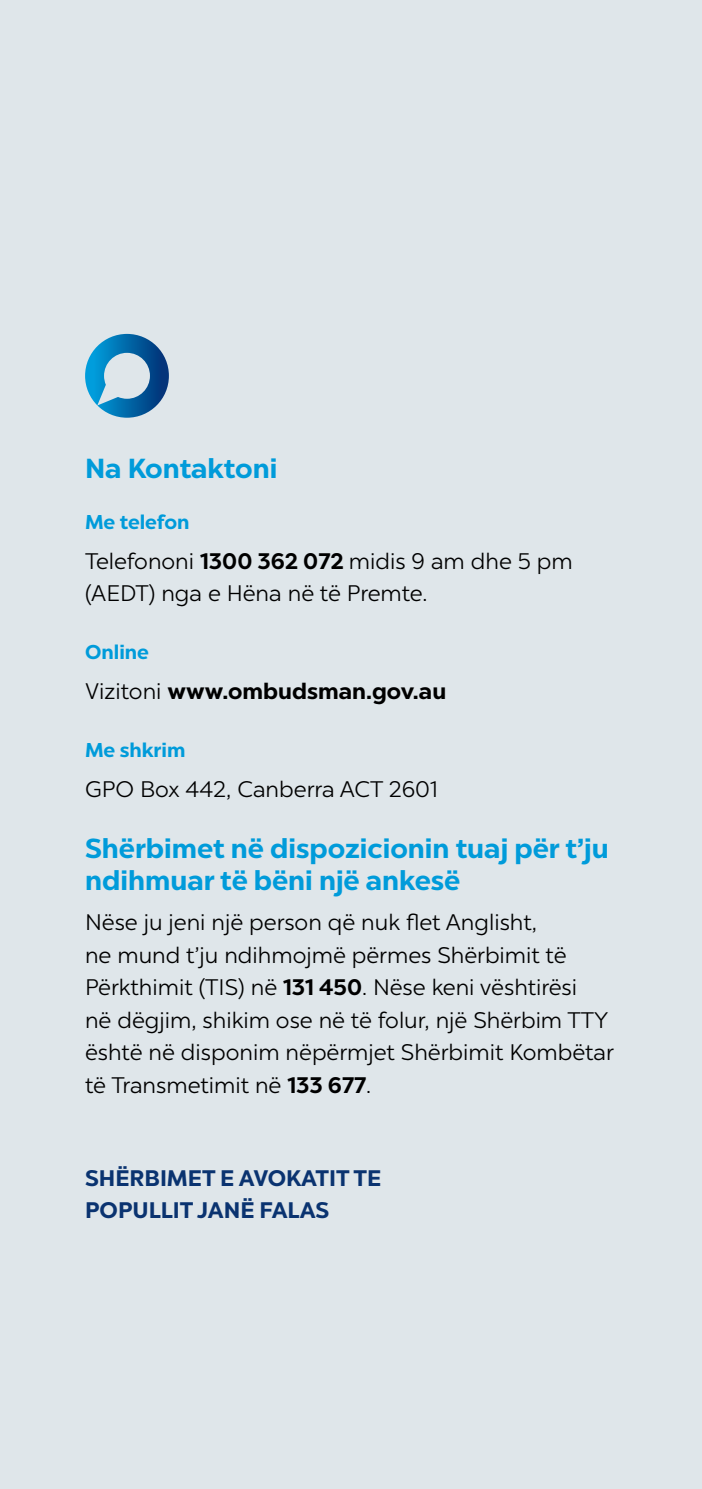
<style>
.page{position:relative;width:702px;height:1489px;background:#fff}
.page>*{position:absolute;margin:0;border:0;box-sizing:border-box;transform-origin:0 0}
.t1{font:700 27.5px/32.5px "Chronica Pro";color:#009bda}
.t2{font:22.5px/32.5px "Chronica Pro";color:#000}
.t3{font:700 22.5px/32.5px "Chronica Pro";color:#0a3370}
.t4{font:700 22.5px "Chronica Pro";color:#000}
.t5{font:700 20px "Chronica Pro";color:#009bda}
.s1{font-weight:700}
.s2{font-weight:400}
</style>
<div class="page">
<div style="left:0;top:0;width:702px;height:1488px;background:#dfe6ea"></div>
<svg style="left:85px;top:334px;width:84px;height:83px"></svg>
<p class="t1" style="left:85px;top:451px;width:194px">Na Kontaktoni</p>
<p class="t5" style="left:85px;top:509px;width:106px">Me telefon</p>
<p class="t2" style="left:85px;top:544px;width:489px">Telefononi <span class="s1">1300 362 072</span> midis 9 am dhe 5 pm (AEDT) nga e Hëna në të Premte.</p>
<p class="t5" style="left:85px;top:640px;width:65px">Online</p>
<p class="t4" style="left:85px;top:677px;width:362px"><span class="s2">Vizitoni</span> www.ombudsman.gov.au</p>
<p class="t5" style="left:85px;top:738px;width:102px">Me shkrim</p>
<p class="t2" style="left:85px;top:773px;width:354px">GPO Box 442, Canberra ACT 2601</p>
<p class="t1" style="left:85px;top:831px;width:525px">Shërbimet në dispozicionin tuaj për t’ju ndihmuar të bëni një ankesë</p>
<p class="t2" style="left:85px;top:905px;width:530px">Nëse ju jeni një person që nuk flet Anglisht,<br>ne mund t’ju ndihmojmë përmes Shërbimit të Përkthimit (TIS) në <span class="s1">131 450</span>. Nëse keni vështirësi<br>në dëgjim, shikim ose në të folur, një Shërbim TTY është në disponim nëpërmjet Shërbimit Kombëtar të Transmetimit në <span class="s1">133 677</span>.</p>
<p class="t3" style="left:85px;top:1161px;width:298px">SHËRBIMET E AVOKATIT TE<br>POPULLIT JANË FALAS</p>
</div>
